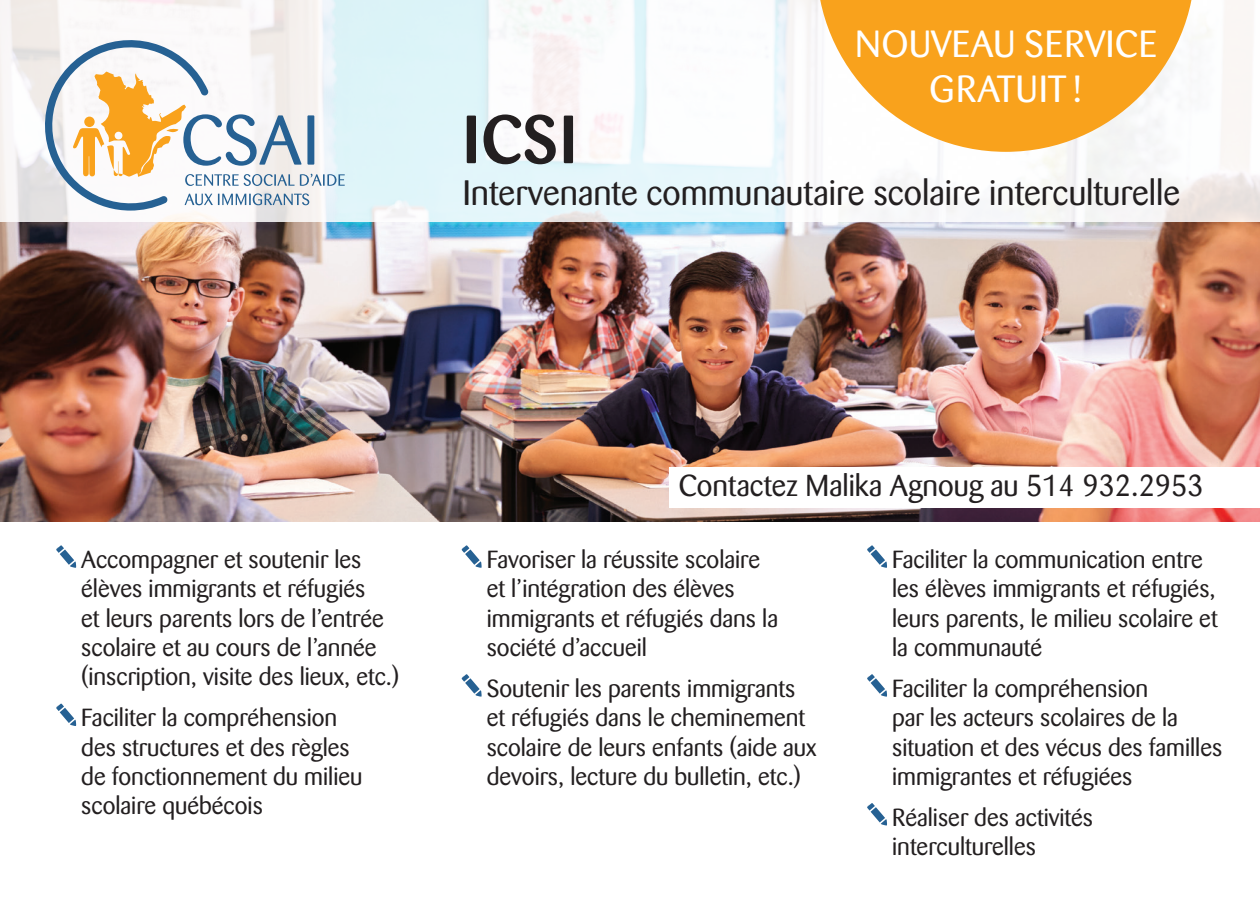
<style>
.page{position:relative;width:1260px;height:900px;background:#fff}
.page>*{position:absolute;margin:0;border:0;box-sizing:border-box;transform-origin:0 0}
.t1{font:500 67.5px "Barmeno";color:#231f20}
.t2{font:37.5px "Barmeno";letter-spacing:.02em;color:#fff}
.t3{font:35px "Barmeno";color:#231f20}
.Paragraph_Style_1{font:30px "Barmeno";color:#231f20}
.Paragraph_Style_1-2{font:24.5px/29.5px "Barmeno";color:#231f20}
</style>
<div class="page">
<img style="left:0;top:221px;width:1260px;height:301px">
<div style="left:670px;top:467px;width:590px;height:41px;background:#fff"></div>
<svg style="left:0;top:0;width:1260px;height:221px"></svg>
<svg style="left:33px;top:38px;width:312px;height:176px"></svg>
<svg style="left:817px;top:0;width:378px;height:152px;fill:#f9a21c"></svg>
<svg style="left:56px;top:545px;width:20px;height:23px"></svg>
<svg style="left:56px;top:704px;width:20px;height:22px"></svg>
<svg style="left:462px;top:545px;width:20px;height:23px"></svg>
<svg style="left:462px;top:674px;width:20px;height:23px"></svg>
<svg style="left:867px;top:545px;width:20px;height:23px"></svg>
<svg style="left:867px;top:674px;width:20px;height:23px"></svg>
<svg style="left:867px;top:803px;width:20px;height:23px"></svg>
<p class="t2" style="left:855px;top:22px;width:303px">NOUVEAU SERVICE</p>
<p class="t2" style="left:930px;top:67px;width:154px">GRATUIT!</p>
<p class="t1" style="left:463px;top:100px;width:115px">ICSI</p>
<p class="t3" style="left:463px;top:173px;width:719px">Intervenante communautaire scolaire interculturelle</p>
<p class="Paragraph_Style_1-2" style="left:81px;top:545px;width:319px">Accompagner et soutenir les élèves immigrants et réfugiés<br>et leurs parents lors de l’entrée scolaire et au cours de l’année (inscription, visite des lieux, etc.)</p>
<p class="Paragraph_Style_1-2" style="left:81px;top:703px;width:283px">Faciliter la compréhension des structures et des règles de fonctionnement du milieu scolaire québécois</p>
<p class="Paragraph_Style_1" style="left:679px;top:468px;width:527px">Contactez Malika Agnoug au 514 932.2953</p>
<p class="Paragraph_Style_1-2" style="left:487px;top:545px;width:293px">Favoriser la réussite scolaire et l’intégration des élèves immigrants et réfugiés dans la société d’accueil</p>
<p class="Paragraph_Style_1-2" style="left:487px;top:674px;width:331px">Soutenir les parents immigrants et réfugiés dans le cheminement scolaire de leurs enfants (aide aux devoirs, lecture du bulletin, etc.)</p>
<p class="Paragraph_Style_1-2" style="left:892px;top:545px;width:327px">Faciliter la communication entre les élèves immigrants et réfugiés, leurs parents, le milieu scolaire et la communauté</p>
<p class="Paragraph_Style_1-2" style="left:892px;top:674px;width:332px">Faciliter la compréhension<br>par les acteurs scolaires de la situation et des vécus des familles immigrantes et réfugiées</p>
<p class="Paragraph_Style_1-2" style="left:892px;top:803px;width:203px">Réaliser des activités interculturelles</p>
</div>
